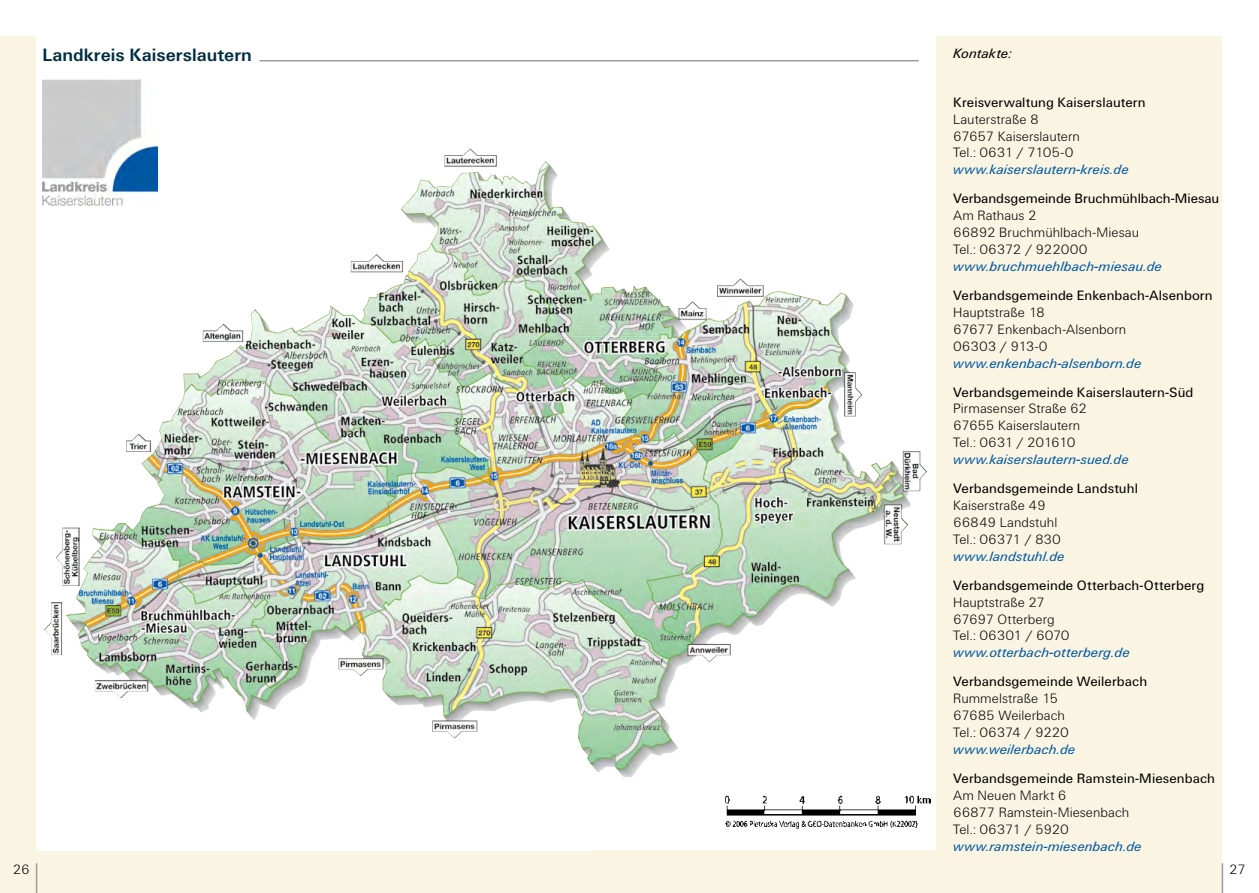
<style>
.page{position:relative;width:1259px;height:893px;background:#fff}
.page>*{position:absolute;margin:0;border:0;box-sizing:border-box;transform-origin:0 0}
.t1{font:700 18.6px "Unitus T";color:#002d42}
.t2{font:300 14.1px/17px "Unitus T";color:#000}
.t3{font:14.1px "Unitus T";letter-spacing:.005em;color:#000}
.t4{font:italic 14.1px "Unitus T";letter-spacing:.01em;color:#0057a2}
.t5{font:italic 14.1px "Unitus T";letter-spacing:.01em;color:#000}
</style>
<div class="page">
<div style="left:629px;top:37px;width:593px;height:856px;background:#faf5e2"></div>
<div style="left:0;top:37px;width:629px;height:856px;background:#faf5e2"></div>
<hr style="left:36px;top:863px;width:1px;height:30px;background:#9c9c9d">
<hr style="left:1221px;top:863px;width:2px;height:30px;background:#9c9c9d">
<img style="left:38px;top:37px;width:897px;height:812px">
<img style="left:444px;top:148px;width:101px;height:38px">
<img style="left:723px;top:793px;width:208px;height:37px">
<hr style="left:259px;top:60px;width:659px;height:1px;background:#9c9c9d">
<img style="left:43px;top:79px;width:115px;height:127px">
<h1 class="t1" style="left:43px;top:44px;width:211px">Landkreis Kaiserslautern</h1>
<p class="t5" style="left:953px;top:45px;width:60px">Kontakte:</p>
<p class="t3" style="left:953px;top:94px;width:194px">Kreisverwaltung Kaiserslautern</p>
<p class="t2" style="left:953px;top:110px;width:128px">Lauterstraße 8<br>67657 Kaiserslautern<br>Tel.: 0631 / 7105-0</p>
<p class="t4" style="left:953px;top:161px;width:177px">www.kaiserslautern-kreis.de</p>
<p class="t3" style="left:953px;top:190px;width:268px">Verbandsgemeinde Bruchmühlbach-Miesau</p>
<p class="t2" style="left:953px;top:207px;width:187px">Am Rathaus 2<br>66892 Bruchmühlbach-Miesau<br>Tel.: 06372 / 922000</p>
<p class="t4" style="left:953px;top:258px;width:210px">www.bruchmuehlbach-miesau.de</p>
<p class="t3" style="left:953px;top:287px;width:261px">Verbandsgemeinde Enkenbach-Alsenborn</p>
<p class="t2" style="left:953px;top:303px;width:175px">Hauptstraße 18<br>67677 Enkenbach-Alsenborn<br>06303 / 913-0</p>
<p class="t4" style="left:953px;top:355px;width:190px">www.enkenbach-alsenborn.de</p>
<p class="t3" style="left:953px;top:384px;width:242px">Verbandsgemeinde Kaiserslautern-Süd</p>
<p class="t2" style="left:953px;top:400px;width:135px">Pirmasenser Straße 62<br>67655 Kaiserslautern<br>Tel.: 0631 / 201610</p>
<p class="t4" style="left:953px;top:451px;width:177px">www.kaiserslautern-sued.de</p>
<p class="t3" style="left:953px;top:480px;width:186px">Verbandsgemeinde Landstuhl</p>
<p class="t2" style="left:953px;top:497px;width:109px">Kaiserstraße 49<br>66849 Landstuhl<br>Tel.: 06371 / 830</p>
<p class="t4" style="left:953px;top:548px;width:113px">www.landstuhl.de</p>
<p class="t3" style="left:953px;top:577px;width:253px">Verbandsgemeinde Otterbach-Otterberg</p>
<p class="t2" style="left:953px;top:593px;width:118px">Hauptstraße 27<br>67697 Otterberg<br>Tel.: 06301 / 6070</p>
<p class="t4" style="left:953px;top:644px;width:178px">www.otterbach-otterberg.de</p>
<p class="t3" style="left:953px;top:673px;width:196px">Verbandsgemeinde Weilerbach</p>
<p class="t2" style="left:953px;top:690px;width:117px">Rummelstraße 15<br>67685 Weilerbach<br>Tel.: 06374 / 9220</p>
<p class="t4" style="left:953px;top:741px;width:123px">www.weilerbach.de</p>
<p class="t3" style="left:953px;top:770px;width:263px">Verbandsgemeinde Ramstein-Miesenbach</p>
<p class="t2" style="left:953px;top:786px;width:178px">Am Neuen Markt 6<br>66877 Ramstein-Miesenbach<br>Tel.: 06371 / 5920</p>
<p class="t4" style="left:953px;top:838px;width:190px">www.ramstein-miesenbach.de</p>
<p class="t2" style="left:13px;top:861px;width:18px">26</p>
<p class="t2" style="left:1229px;top:861px;width:18px">27</p>
</div>
